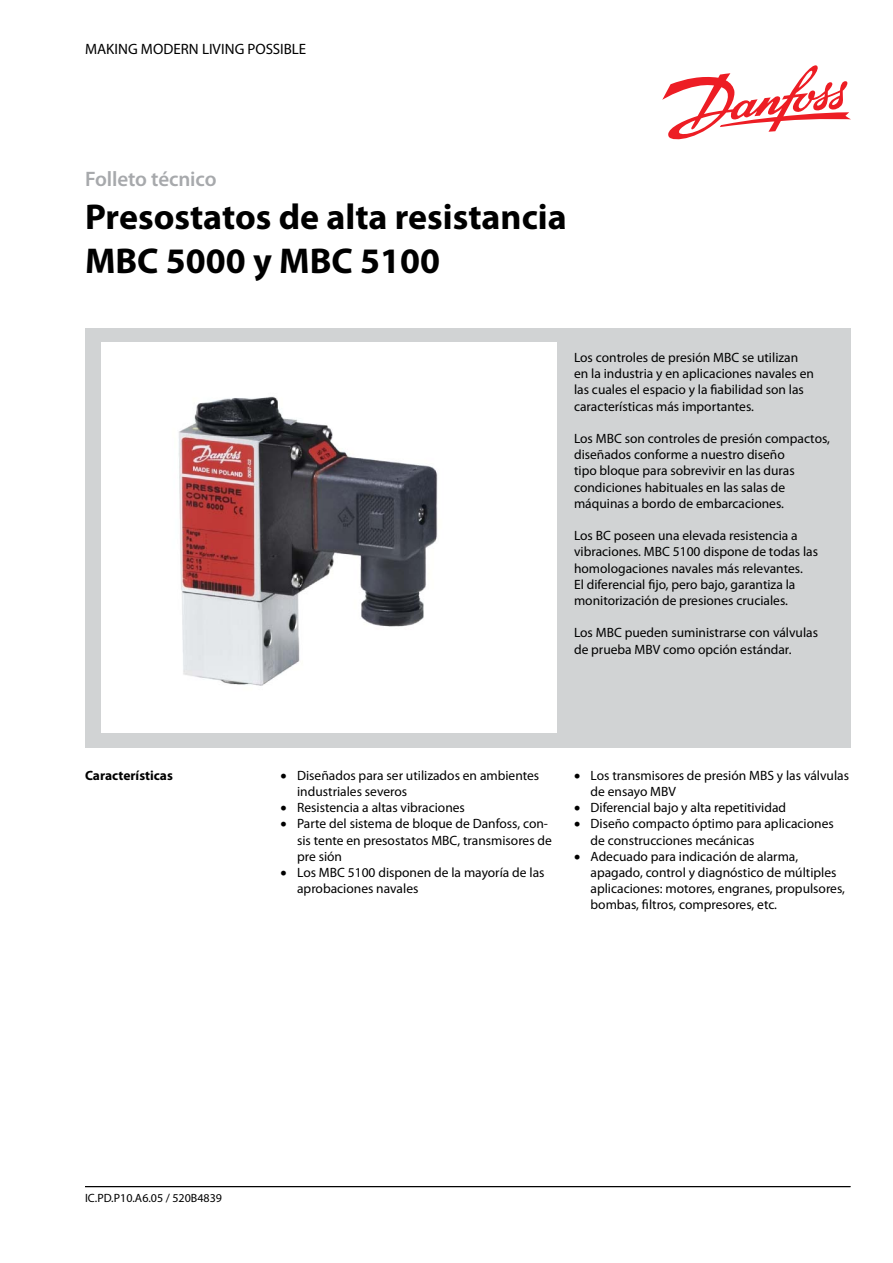
<style>
.page{position:relative;width:893px;height:1263px;background:#fff}
.page>*{position:absolute;margin:0;border:0;box-sizing:border-box;transform-origin:0 0}
.t1{font:700 36px/43.5px "Myriad Pro";color:#000}
.t2{font:600 21px "Myriad Pro";letter-spacing:-.005em;color:#a7a9ac}
.t3{font:15px "Myriad Pro";color:#000}
.t4{font:13.5px/16.2px "Myriad Pro";color:#000}
.t5{font:700 13.5px "Myriad Pro";color:#000}
.t6{font:12px "Myriad Pro";color:#000}
</style>
<div class="page">
<div style="left:85px;top:328px;width:765px;height:419px;background:#d1d3d4"></div>
<svg style="left:662px;top:65px;width:189px;height:75px"></svg>
<hr style="left:85px;top:1186px;width:765px;height:1px;background:#000">
<div style="left:101px;top:342px;width:455px;height:391px;background:#fff"></div>
<img style="left:178px;top:396px;width:260px;height:290px">
<p class="t3" style="left:85px;top:39px;width:223px">MAKING MODERN LIVING POSSIBLE</p>
<h2 class="t2" style="left:85px;top:165px;width:133px">Folleto técnico</h2>
<h1 class="t1" style="left:85px;top:194px;width:483px">Presostatos de alta resistancia<br>MBC 5000 y MBC 5100</h1>
<p class="t4" style="left:574px;top:349px;width:241px">Los controles de presión MBC se utilizan en la industria y en aplicaciones navales en las cuales el espacio y la fiabilidad son las características más importantes.</p>
<p class="t4" style="left:574px;top:430px;width:257px">Los MBC son controles de presión compactos, diseñados conforme a nuestro diseño<br>tipo bloque para sobrevivir en las duras condiciones habituales en las salas de máquinas a bordo de embarcaciones.</p>
<p class="t4" style="left:574px;top:527px;width:246px">Los BC poseen una elevada resistencia a vibraciones. MBC 5100 dispone de todas las homologaciones navales más relevantes.<br>El diferencial fijo, pero bajo, garantiza la monitorización de presiones cruciales.</p>
<p class="t4" style="left:574px;top:625px;width:246px">Los MBC pueden suministrarse con válvulas de prueba MBV como opción estándar.</p>
<p class="t5" style="left:85px;top:766px;width:89px">Características</p>
<p class="t4" style="left:297px;top:767px;width:244px;text-indent:-16px">• Diseñados para ser utilizados en ambientes industriales severos</p>
<p class="t4" style="left:281px;top:799px;width:186px">• Resistencia a altas vibraciones</p>
<p class="t4" style="left:297px;top:815px;width:256px;text-indent:-16px">• Parte del sistema de bloque de Danfoss, con&shy;sis tente en presostatos MBC, transmisores de pre sión</p>
<p class="t4" style="left:297px;top:864px;width:249px;text-indent:-16px">• Los MBC 5100 disponen de la mayoría de las aprobaciones navales</p>
<p class="t4" style="left:591px;top:767px;width:260px;text-indent:-16px">• Los transmisores de presión MBS y las válvulas de ensayo MBV</p>
<p class="t4" style="left:574px;top:799px;width:214px">• Diferencial bajo y alta repetitividad</p>
<p class="t4" style="left:591px;top:815px;width:245px;text-indent:-16px">• Diseño compacto óptimo para aplicaciones de construcciones mecánicas</p>
<p class="t4" style="left:591px;top:848px;width:256px;text-indent:-16px">• Adecuado para indicación de alarma, apagado, control y diagnóstico de múltiples aplicaciones: motores, engranes, propulsores, bombas, filtros, compresores, etc.</p>
<p class="t6" style="left:85px;top:1191px;width:139px">IC.PD.P10.A6.05 / 520B4839</p>
</div>
